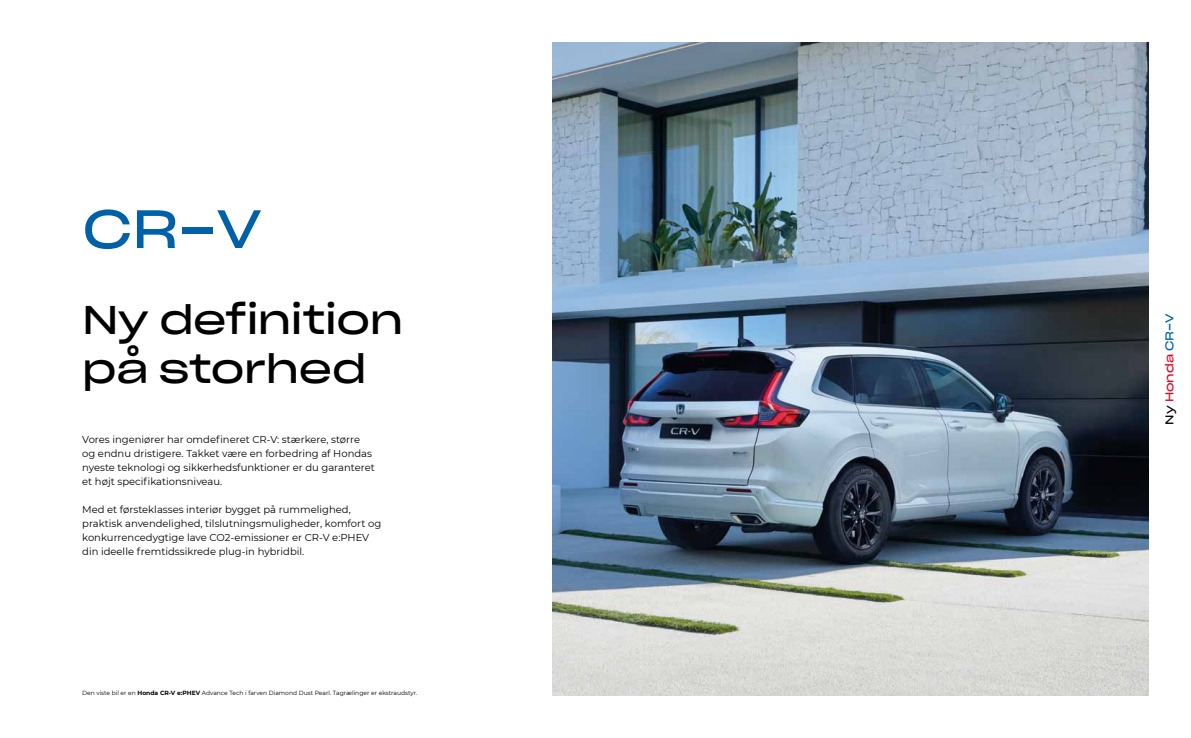
<style>
.page{position:relative;width:1191px;height:738px;background:#fff}
.page>*{position:absolute;margin:0;border:0;box-sizing:border-box;transform-origin:0 0}
.t1{font:53px "Sharp Grotesk Book 25";color:#0060a8}
.t2{font:39px/49px "Sharp Grotesk Book 25";letter-spacing:-.01em;color:#000}
.t3{font:11.1px "Sharp Grotesk Book 25";letter-spacing:-.005em;color:#e40521}
.t4{font:10px/14px "Montserrat";color:#000}
.t5{font:6px "Montserrat";color:#000}
.s1{font-weight:700}
.s2{color:#000}
.s3{color:#0060a8}
</style>
<div class="page">
<img style="left:553px;top:43px;width:595px;height:651px">
<h1 class="t1" style="left:82px;top:183px;width:181px">CR-V</h1>
<h2 class="t2" style="left:82px;top:291px;width:322px">Ny definition på storhed</h2>
<p class="t4" style="left:82px;top:431px;width:294px">Vores ingeniører har omdefineret CR-V: stærkere, større og endnu dristigere. Takket være en forbedring af Hondas nyeste teknologi og sikkerhedsfunktioner er du garanteret et højt specifikationsniveau.</p>
<p class="t4" style="left:82px;top:501px;width:300px">Med et førsteklasses interiør bygget på rummelighed, praktisk anvendelighed, tilslutningsmuligheder, komfort og konkurrencedygtige lave CO2-emissioner er CR-V e:PHEV din ideelle fremtidssikrede plug-in hybridbil.</p>
<p class="t5" style="left:82px;top:688px;width:337px">Den viste bil er en <span class="s1">Honda CR-V e:PHEV</span> Advance Tech i farven Diamond Dust Pearl. Tagrælinger er ekstraudstyr.</p>
<p class="t3" style="left:1159px;top:424px;width:112px;rotate:-90deg"><span class="s2">Ny</span> Honda <span class="s3">CR-V</span></p>
</div>
